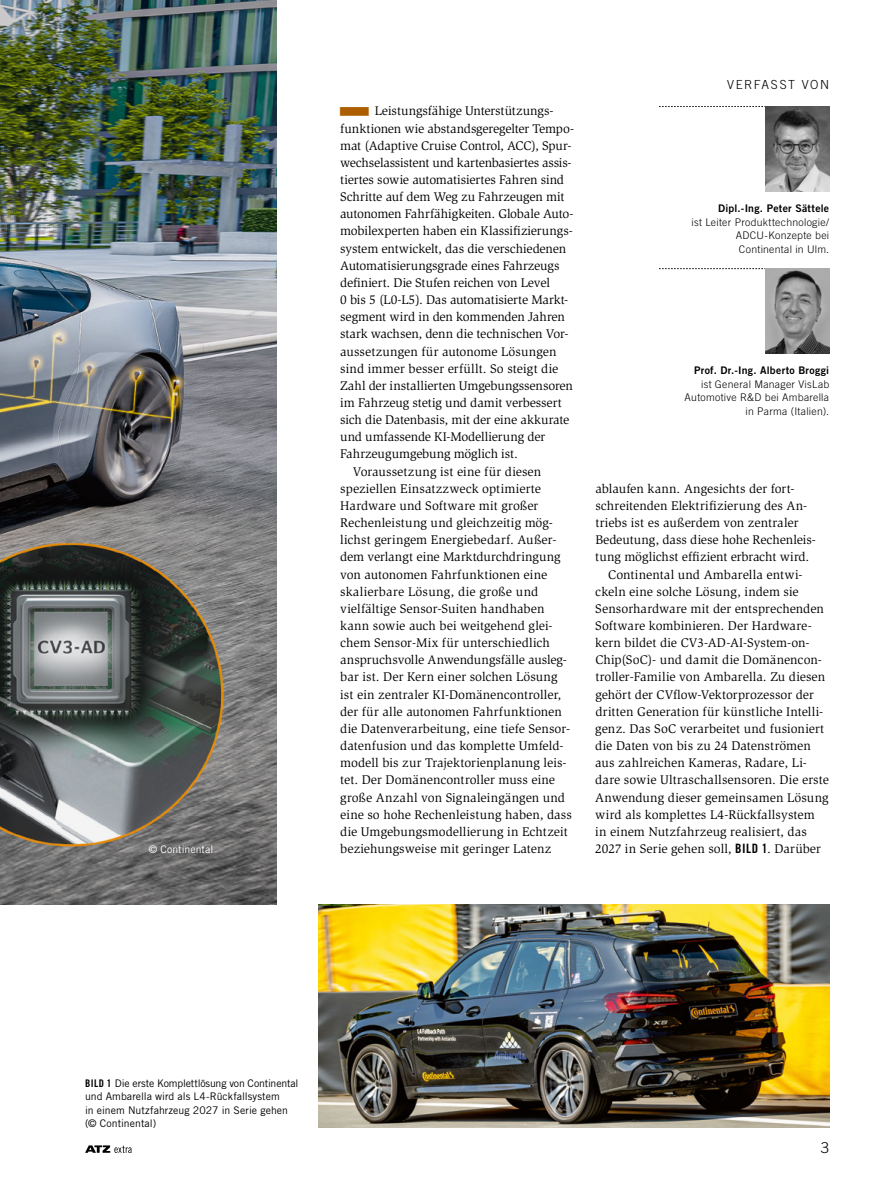
<style>
.page{position:relative;width:893px;height:1187px;background:#fff}
.page>*{position:absolute;margin:0;border:0;box-sizing:border-box;transform-origin:0 0}
.t1{font:300 15px "Trade Gothic LT Std";color:#000}
.t2{font:12.9px "Slimbach Std";color:#000}
.t3{font:12.9px "Slimbach Std";letter-spacing:-.02em;color:#000}
.t4{font:300 12.45px "Trade Gothic LT Std";letter-spacing:.13em;color:#000}
.t5{font:300 10.5px/13.5px "Trade Gothic LT Std";letter-spacing:.025em;color:#000;text-align:right}
.t6{font:10.5px/13.5px "Trade Gothic LT Std";color:#000}
.t7{font:10.5px "Trade Gothic LT Std Bd 2";letter-spacing:.025em;color:#000}
.t8{font:10.5px "Trade Gothic LT Std";letter-spacing:.005em;color:#fff}
.s1{font-family:"Trade Gothic LT Std Bd Cn 20"}
</style>
<div class="page">
<img style="left:0;top:0;width:276px;height:904px">
<svg style="left:659px;top:106px;width:170px;height:1px"></svg>
<svg style="left:659px;top:268px;width:170px;height:1px"></svg>
<img style="left:765px;top:107px;width:64px;height:85px">
<img style="left:765px;top:269px;width:64px;height:85px">
<img style="left:319px;top:904px;width:510px;height:223px">
<svg style="left:85px;top:1145px;width:47px;height:7px"></svg>
<p class="t8" style="left:149px;top:842px;width:66px">© Continental</p>
<p class="t2" style="left:375px;top:104px;width:180px">Leistungsfähige Unterstützungs-</p>
<p class="t2" style="left:340px;top:121px;width:235px">funktionen wie abstandsgeregelter Tempo-</p>
<p class="t2" style="left:340px;top:138px;width:233px">mat (Adaptive Cruise Control, ACC), Spur-</p>
<p class="t3" style="left:340px;top:155px;width:233px">wechselassistent und kartenbasiertes assis-</p>
<p class="t2" style="left:340px;top:172px;width:225px">tiertes sowie automatisiertes Fahren sind</p>
<p class="t2" style="left:340px;top:189px;width:226px">Schritte auf dem Weg zu Fahrzeugen mit</p>
<p class="t3" style="left:340px;top:207px;width:235px">autonomen Fahrfähigkeiten. Globale Auto-</p>
<p class="t2" style="left:340px;top:224px;width:234px">mobilexperten haben ein Klassifizierungs-</p>
<p class="t2" style="left:340px;top:241px;width:227px">system entwickelt, das die verschiedenen</p>
<p class="t2" style="left:340px;top:258px;width:221px">Automatisierungsgrade eines Fahrzeugs</p>
<p class="t2" style="left:340px;top:275px;width:211px">definiert. Die Stufen reichen von Level</p>
<p class="t2" style="left:340px;top:292px;width:230px">0 bis 5 (L0-L5). Das automatisierte Markt-</p>
<p class="t2" style="left:340px;top:309px;width:226px">segment wird in den kommenden Jahren</p>
<p class="t2" style="left:340px;top:327px;width:230px">stark wachsen, denn die technischen Vor-</p>
<p class="t2" style="left:340px;top:344px;width:218px">aussetzungen für autonome Lösungen</p>
<p class="t2" style="left:340px;top:361px;width:220px">sind immer besser erfüllt. So steigt die</p>
<p class="t2" style="left:340px;top:378px;width:234px">Zahl der installierten Umgebungssensoren</p>
<p class="t2" style="left:340px;top:395px;width:223px">im Fahrzeug stetig und damit verbessert</p>
<p class="t2" style="left:340px;top:412px;width:231px">sich die Datenbasis, mit der eine akkurate</p>
<p class="t2" style="left:340px;top:429px;width:207px">und umfassende KI-Modellierung der</p>
<p class="t2" style="left:340px;top:447px;width:179px">Fahrzeugumgebung möglich ist.</p>
<p class="t2" style="left:353px;top:464px;width:190px">Voraussetzung ist eine für diesen</p>
<p class="t2" style="left:340px;top:481px;width:202px">speziellen Einsatzzweck optimierte</p>
<p class="t2" style="left:340px;top:498px;width:200px">Hardware und Software mit großer</p>
<p class="t2" style="left:340px;top:515px;width:214px">Rechenleistung und gleichzeitig mög-</p>
<p class="t2" style="left:340px;top:532px;width:218px">lichst geringem Energiebedarf. Außer-</p>
<p class="t2" style="left:340px;top:549px;width:222px">dem verlangt eine Marktdurchdringung</p>
<p class="t2" style="left:340px;top:567px;width:209px">von autonomen Fahrfunktionen eine</p>
<p class="t2" style="left:340px;top:584px;width:200px">skalierbare Lösung, die große und</p>
<p class="t2" style="left:340px;top:601px;width:206px">vielfältige Sensor-Suiten handhaben</p>
<p class="t2" style="left:340px;top:618px;width:214px">kann sowie auch bei weitgehend glei-</p>
<p class="t2" style="left:340px;top:635px;width:211px">chem Sensor-Mix für unterschiedlich</p>
<p class="t2" style="left:340px;top:652px;width:228px">anspruchsvolle Anwendungsfälle ausleg-</p>
<p class="t2" style="left:340px;top:669px;width:219px">bar ist. Der Kern einer solchen Lösung</p>
<p class="t2" style="left:340px;top:686px;width:223px">ist ein zentraler KI-Domänencontroller,</p>
<p class="t2" style="left:340px;top:704px;width:223px">der für alle autonomen Fahrfunktionen</p>
<p class="t2" style="left:340px;top:721px;width:232px">die Datenverarbeitung, eine tiefe Sensor-</p>
<p class="t2" style="left:340px;top:738px;width:225px">datenfusion und das komplette Umfeld-</p>
<p class="t2" style="left:340px;top:755px;width:228px">modell bis zur Trajektorienplanung leis-</p>
<p class="t2" style="left:340px;top:772px;width:216px">tet. Der Domänencontroller muss eine</p>
<p class="t2" style="left:340px;top:789px;width:226px">große Anzahl von Signaleingängen und</p>
<p class="t2" style="left:340px;top:806px;width:233px">eine so hohe Rechenleistung haben, dass</p>
<p class="t2" style="left:340px;top:824px;width:229px">die Umgebungsmodellierung in Echtzeit</p>
<p class="t2" style="left:340px;top:841px;width:213px">beziehungsweise mit geringer Latenz</p>
<p class="t4" style="left:727px;top:77px;width:101px">VER FASST VON</p>
<p class="t7" style="left:718px;top:202px;width:113px">Dipl.-Ing. Peter Sättele</p>
<p class="t5" style="left:691px;top:215px;width:139px">ist Leiter Produkttechnologie/<br>ADCU-Konzepte bei<br>Continental in Ulm.</p>
<p class="t7" style="left:694px;top:364px;width:137px">Prof. Dr.-Ing. Alberto Broggi</p>
<p class="t5" style="left:685px;top:377px;width:146px">ist General Manager VisLab<br>Automotive R&amp;D bei Ambarella in Parma (Italien).</p>
<p class="t2" style="left:595px;top:481px;width:201px">ablaufen kann. Angesichts der fort-</p>
<p class="t2" style="left:595px;top:498px;width:213px">schreitenden Elektrifizierung des An-</p>
<p class="t2" style="left:595px;top:515px;width:205px">triebs ist es außerdem von zentraler</p>
<p class="t2" style="left:595px;top:532px;width:222px">Bedeutung, dass diese hohe Rechenleis-</p>
<p class="t2" style="left:595px;top:549px;width:216px">tung möglichst effizient erbracht wird.</p>
<p class="t2" style="left:608px;top:567px;width:196px">Continental und Ambarella entwi-</p>
<p class="t2" style="left:595px;top:584px;width:205px">ckeln eine solche Lösung, indem sie</p>
<p class="t2" style="left:595px;top:601px;width:230px">Sensorhardware mit der entsprechenden</p>
<p class="t2" style="left:595px;top:618px;width:218px">Software kombinieren. Der Hardware-</p>
<p class="t2" style="left:595px;top:635px;width:215px">kern bildet die CV3-AD-AI-System-on-</p>
<p class="t2" style="left:595px;top:652px;width:228px">Chip(SoC)- und damit die Domänencon-</p>
<p class="t2" style="left:595px;top:669px;width:231px">troller-Familie von Ambarella. Zu diesen</p>
<p class="t2" style="left:595px;top:687px;width:220px">gehört der CVflow-Vektorprozessor der</p>
<p class="t2" style="left:595px;top:704px;width:230px">dritten Generation für künstliche Intelli-</p>
<p class="t2" style="left:595px;top:721px;width:230px">genz. Das SoC verarbeitet und fusioniert</p>
<p class="t2" style="left:595px;top:738px;width:217px">die Daten von bis zu 24 Datenströmen</p>
<p class="t2" style="left:595px;top:755px;width:213px">aus zahlreichen Kameras, Radare, Li-</p>
<p class="t2" style="left:595px;top:772px;width:235px">dare sowie Ultraschallsensoren. Die erste</p>
<p class="t2" style="left:595px;top:789px;width:235px">Anwendung dieser gemeinsamen Lösung</p>
<p class="t2" style="left:595px;top:807px;width:221px">wird als komplettes L4-Rückfallsystem</p>
<p class="t2" style="left:595px;top:824px;width:213px">in einem Nutzfahrzeug realisiert, das</p>
<p class="t2" style="left:595px;top:841px;width:227px">2027 in Serie gehen soll, <span class="s1">BILD 1</span>. Darüber</p>
<p class="t6" style="left:85px;top:1076px;width:215px"><span class="s1">BILD 1</span> Die erste Komplettlösung von Continental und Ambarella wird als L4-Rückfallsystem<br>in einem Nutzfahrzeug 2027 in Serie gehen (© Continental)</p>
<p class="t1" style="left:821px;top:1138px;width:10px">3</p>
</div>
